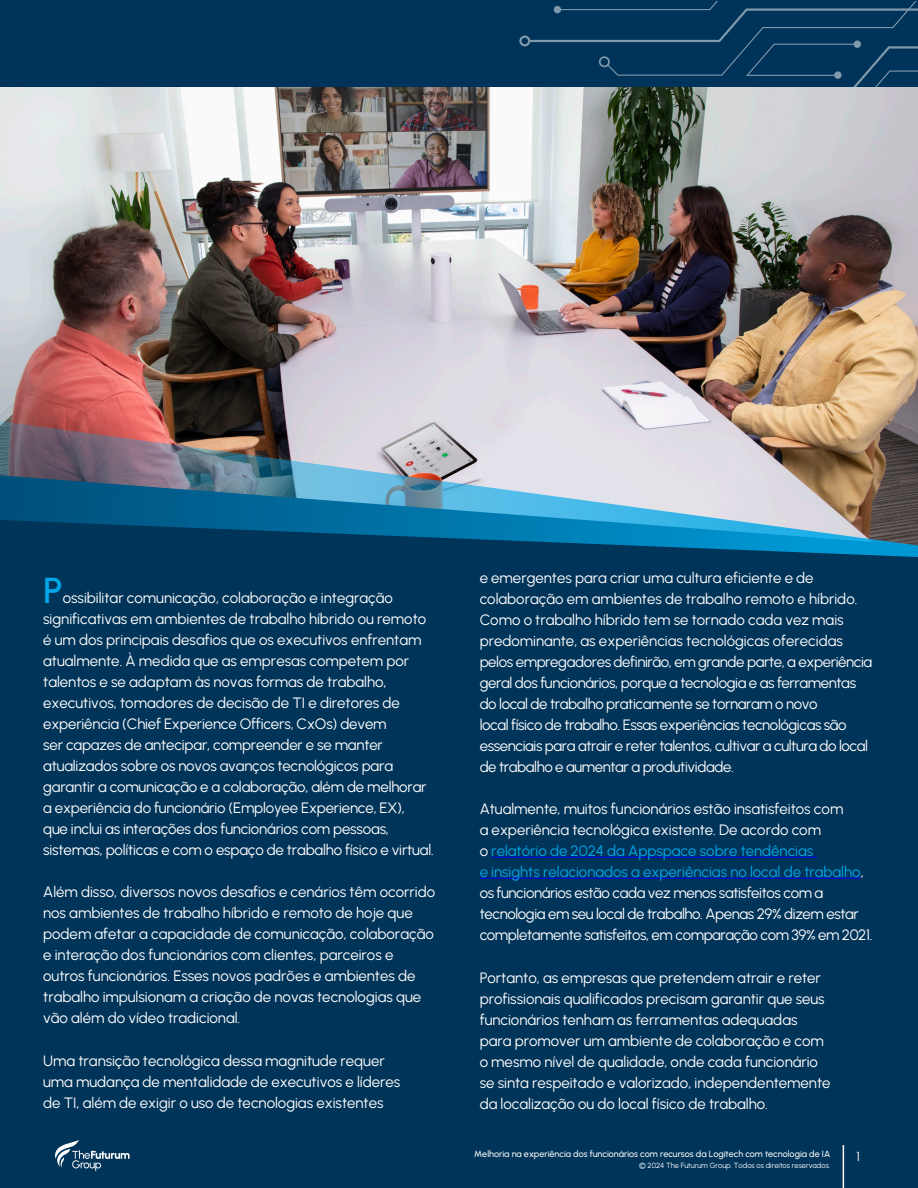
<style>
.page{position:relative;width:918px;height:1188px;background:#fff}
.page>*{position:absolute;margin:0;border:0;box-sizing:border-box;transform-origin:0 0}
.footnote{font:36px "Urbanist";color:#00a8e8}
.footnote-2{font:15px/21px "Urbanist";color:#fff}
.footnote-3{font:15px/21px "Urbanist";letter-spacing:-.025em;color:#fff}
.t1{font:13.05px "Urbanist";color:#fff}
.t2{font:9px "Urbanist";color:#fff}
.t3{font:7.5px "Urbanist";color:#fff}
.s1{color:#00a8e8}
</style>
<div class="page">
<div style="left:0;top:2px;width:918px;height:1186px;background:#003459"></div>
<img style="left:0;top:87px;width:918px;height:334px">
<img style="left:0;top:421px;width:918px;height:136px">
<div style="left:0;top:0;width:918px;height:87px;background:#003359"></div>
<svg style="left:519px;top:2px;width:399px;height:85px"></svg>
<svg style="left:55px;top:1140px;width:75px;height:31px"></svg>
<hr style="left:843px;top:1145px;width:1px;height:43px;background:#fff">
<hr style="left:491px;top:857px;width:326px;height:1px;background:#00f">
<hr style="left:480px;top:878px;width:381px;height:1px;background:#00f">
<p class="footnote" style="left:43px;top:567px;width:21px">P</p>
<p class="footnote-2" style="left:43px;top:587px;width:392px;text-indent:20px">ossibilitar comunicação, colaboração e integração significativas em ambientes de trabalho híbrido ou remoto é um dos principais desafios que os executivos enfrentam atualmente. À medida que as empresas competem por talentos e se adaptam às novas formas de trabalho, executivos, tomadores de decisão de TI e diretores de experiência (Chief Experience Officers, CxOs) devem<br>ser capazes de antecipar, compreender e se manter atualizados sobre os novos avanços tecnológicos para garantir a comunicação e a colaboração, além de melhorar a experiência do funcionário (Employee Experience, EX),<br>que inclui as interações dos funcionários com pessoas, sistemas, políticas e com o espaço de trabalho físico e virtual.</p>
<p class="footnote-2" style="left:43px;top:881px;width:393px">Além disso, diversos novos desafios e cenários têm ocorrido nos ambientes de trabalho híbrido e remoto de hoje que podem afetar a capacidade de comunicação, colaboração e interação dos funcionários com clientes, parceiros e outros funcionários. Esses novos padrões e ambientes de trabalho impulsionam a criação de novas tecnologias que vão além do vídeo tradicional.</p>
<p class="footnote-2" style="left:43px;top:1049px;width:359px">Uma transição tecnológica dessa magnitude requer uma mudança de mentalidade de executivos e líderes de TI, além de exigir o uso de tecnologias existentes</p>
<p class="footnote-3" style="left:480px;top:567px;width:394px">e emergentes para criar uma cultura eficiente e de colaboração em ambientes de trabalho remoto e híbrido.<br>Como o trabalho híbrido tem se tornado cada vez mais predominante, as experiências tecnológicas oferecidas pelos empregadores definirão, em grande parte, a experiência geral dos funcionários, porque a tecnologia e as ferramentas do local de trabalho praticamente se tornaram o novo<br>local físico de trabalho. Essas experiências tecnológicas são essenciais para atrair e reter talentos, cultivar a cultura do local de trabalho e aumentar a produtividade.</p>
<p class="footnote-2" style="left:480px;top:798px;width:394px">Atualmente, muitos funcionários estão insatisfeitos com<br>a experiência tecnológica existente. De acordo com<br>o <span class="s1">relatório de 2024 da Appspace sobre tendências<br>e insights relacionados a experiências no local de trabalho</span>, os funcionários estão cada vez menos satisfeitos com a tecnologia em seu local de trabalho. Apenas 29% dizem estar completamente satisfeitos, em comparação com 39% em 2021.</p>
<p class="footnote-2" style="left:480px;top:967px;width:352px">Portanto, as empresas que pretendem atrair e reter profissionais qualificados precisam garantir que seus funcionários tenham as ferramentas adequadas para promover um ambiente de colaboração e com o mesmo nível de qualidade, onde cada funcionário se sinta respeitado e valorizado, independentemente da localização ou do local físico de trabalho.</p>
<p class="t2" style="left:474px;top:1148px;width:358px">Melhoria na experiência dos funcionários com recursos da Logitech com tecnologia de IA</p>
<p class="t1" style="left:856px;top:1148px;width:5px">1</p>
<p class="t3" style="left:639px;top:1160px;width:193px">© 2024 The Futurum Group. Todos os direitos reservados.</p>
</div>
